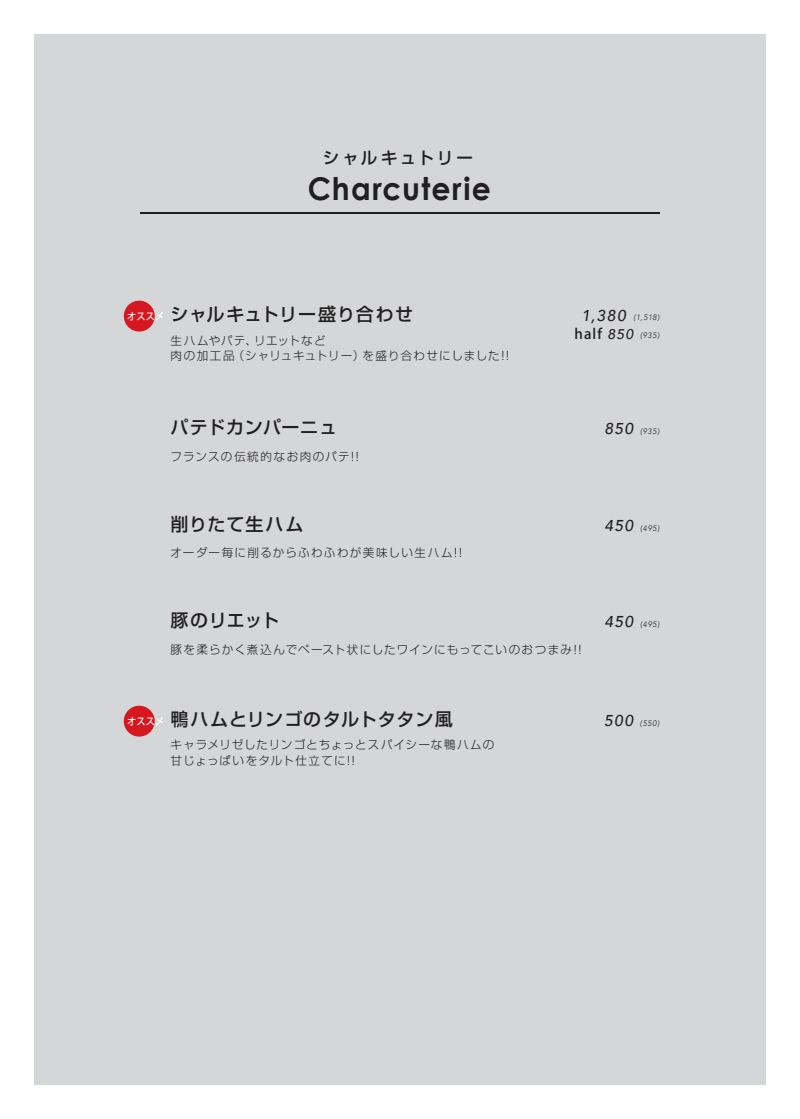
<style>
.page{position:relative;width:800px;height:1119px;background:#fff}
.page>*{position:absolute;margin:0;border:0;box-sizing:border-box;transform-origin:0 0}
.t1{font:700 31.35px "Century Gothic";letter-spacing:.045em;color:#231f20;scale:.95 1}
.t2{font:500 18px "Shin Go Pr 6";letter-spacing:.045em;color:#231f20}
.t3{font:500 16.5px "Shin Go Pr 6";letter-spacing:.155em;color:#231f20}
.t4{font:italic 500 15.6px "Avenir";letter-spacing:.09em;color:#231f20}
.t5{font:300 11.55px/15.6px "Shin Go Pr 6";letter-spacing:.095em;color:#231f20}
.t6{font:300 11.55px/15.6px "Shin Go Pr 6";letter-spacing:.075em;color:#231f20}
.t7{font:300 11.55px "Shin Go Pr 6";letter-spacing:.12em;color:#231f20}
.t8{font:300 11.55px "Shin Go Pr 6";letter-spacing:.13em;color:#231f20}
.t9{font:500 9.9px "Koz Go Pr 6 N";letter-spacing:.02em;color:#fff;scale:.93 1}
.t10{font:italic 300 7.95px "Avenir";letter-spacing:.095em;color:#231f20}
.s1{font-family:"Koz Go Pr 6 N";font-weight:500;font-style:normal;font-size:13.95px}
.s2{font-weight:500;font-size:13.95px}
</style>
<div class="page">
<div style="left:34px;top:34px;width:731px;height:1050px;background:#d5d6d8"></div>
<div style="left:124px;top:300px;width:31px;height:31px;background:#d7171f;border-radius:50%"></div>
<div style="left:124px;top:705px;width:31px;height:31px;background:#d7171f;border-radius:50%"></div>
<hr style="left:140px;top:212px;width:519px;height:2px;background:#231f20">
<h3 class="t3" style="left:323px;top:144px;width:152px">シャルキュトリー</h3>
<h1 class="t1" style="left:308px;top:165px;width:194px">Charcuterie</h1>
<p class="t9" style="left:127px;top:311px;width:42px">オススメ</p>
<h2 class="t2" style="left:171px;top:299px;width:244px">シャルキュトリー盛り合わせ</h2>
<p class="t6" style="left:171px;top:331px;width:340px">生ハムやパテ、リエットなど<br>肉の加工品（シャリュキュトリー）を盛り合わせにしました!!</p>
<h2 class="t2" style="left:171px;top:412px;width:168px">パテドカンパーニュ</h2>
<p class="t8" style="left:171px;top:446px;width:190px">フランスの伝統的なお肉のパテ!!</p>
<h2 class="t2" style="left:171px;top:509px;width:134px">削りたて生ハム</h2>
<p class="t7" style="left:171px;top:543px;width:293px">オーダー毎に削るからふわふわが美味しい生ハム!!</p>
<h2 class="t2" style="left:171px;top:605px;width:110px">豚のリエット</h2>
<h3 class="t4" style="left:581px;top:306px;width:46px">1,380</h3>
<p class="t10" style="left:633px;top:313px;width:27px">(1,518)</p>
<p class="t10" style="left:574px;top:330px;width:86px"><span class="s1">half</span> <span class="s2">850</span> (935)</p>
<h3 class="t4" style="left:604px;top:419px;width:30px">850</h3>
<p class="t10" style="left:640px;top:426px;width:21px">(935)</p>
<h3 class="t4" style="left:604px;top:515px;width:30px">450</h3>
<p class="t10" style="left:640px;top:523px;width:21px">(495)</p>
<h3 class="t4" style="left:604px;top:612px;width:30px">450</h3>
<p class="t10" style="left:640px;top:619px;width:21px">(495)</p>
<p class="t5" style="left:171px;top:640px;width:412px">豚を柔らかく煮込んでペースト状にしたワインにもってこいのおつまみ!!</p>
<p class="t9" style="left:127px;top:716px;width:42px">オススメ</p>
<h2 class="t2" style="left:171px;top:704px;width:284px">鴨ハムとリンゴのタルトタタン風</h2>
<p class="t5" style="left:171px;top:736px;width:325px">キャラメリゼしたリンゴとちょっとスパイシーな鴨ハムの甘じょっぱいをタルト仕立てに!!</p>
<h3 class="t4" style="left:604px;top:711px;width:31px">500</h3>
<p class="t10" style="left:639px;top:718px;width:21px">(550)</p>
</div>
